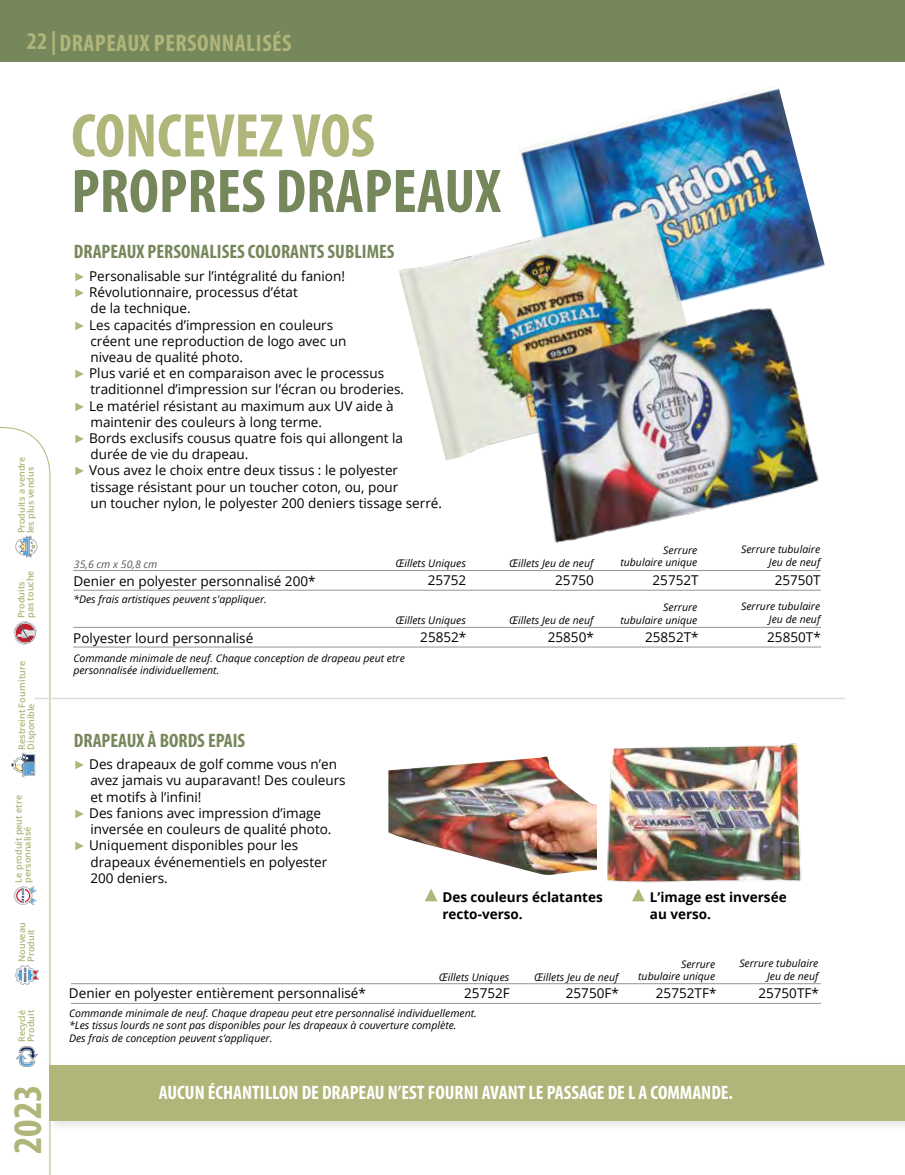
<style>
.page{position:relative;width:905px;height:1175px;background:#fff}
.page>*{position:absolute;margin:0;border:0;box-sizing:border-box;transform-origin:0 0}
.t1{font:700 condensed 62.25px "Myriad Pro";color:#76875b}
.t2{font:700 condensed 62.25px "Myriad Pro";color:#b0b579}
.t3{font:700 condensed 40.8px "Myriad Pro";color:#b0b579}
.t4{font:700 condensed 24px "Myriad Pro";letter-spacing:.02em;color:#b0b579}
.t5{font:700 condensed 19.5px "Myriad Pro";color:#fff}
.t6{font:700 condensed 19.5px "Myriad Pro";color:#76875b}
.t7{font:italic 18px "Arial";color:#b0b579}
.t8{font:13.5px "Open Sans";color:#000}
.t9{font:700 13.5px/16.2px "Open Sans";color:#000}
.t10{font:italic 10.5px/12.6px "Open Sans";color:#000;text-align:right}
.t11{font:italic 10.5px "Open Sans";color:#58595b}
.t12{font:600 9px/9px "Open Sans";color:#b0b579}
.t13{font:700 3.45px "Avenir Next Condensed";color:#182a54}
.t14{font:700 3px "Avenir Next Condensed";color:#182a54}
.s1{font-family:"Arial";font-size:12px;color:#b0b579}
</style>
<div class="page">
<div style="left:0;top:0;width:904px;height:62px;background:#76875b"></div>
<svg style="left:0;top:427px;width:50px;height:747px"></svg>
<div style="left:46px;top:1061px;width:858px;height:72px;background:#000;opacity:.1"></div>
<div style="left:50px;top:1064px;width:854px;height:56px;background:#b0b579"></div>
<img style="left:519px;top:88px;width:305px;height:197px">
<hr style="left:73px;top:590px;width:748px;height:1px;background:#939598">
<hr style="left:73px;top:647px;width:748px;height:1px;background:#939598">
<hr style="left:71px;top:1003px;width:750px;height:1px;background:#939598">
<hr style="left:73px;top:627px;width:748px;height:1px;background:#939598">
<hr style="left:71px;top:983px;width:750px;height:1px;background:#939598">
<hr style="left:73px;top:570px;width:748px;height:1px;background:#939598">
<img style="left:399px;top:205px;width:305px;height:255px">
<img style="left:388px;top:756px;width:202px;height:119px">
<img style="left:590px;top:743px;width:212px;height:140px">
<img style="left:499px;top:285px;width:320px;height:258px">
<hr style="left:35px;top:697px;width:810px;height:2px;background:#dcddde">
<h3 class="t4" style="left:27px;top:28px;width:266px">22 |DRAPEAUX PERSONNALISÉS</h3>
<p class="t12" style="left:17px;top:533px;width:78px;rotate:-90deg">Produits a vendre les plus vendus</p>
<p class="t12" style="left:16px;top:618px;width:49px;rotate:-90deg">Produits pas touche</p>
<p class="t12" style="left:17px;top:749px;width:90px;rotate:-90deg">Restreint Fourniture<br>Disponible</p>
<p class="t12" style="left:14px;top:882px;width:89px;rotate:-90deg">Le produit peut etre personnalisé</p>
<p class="t14" style="left:21px;top:903px;width:16px;rotate:-90deg">VOTRE LOGO</p>
<p class="t12" style="left:17px;top:961px;width:41px;rotate:-90deg">Nouveau<br>Produit</p>
<p class="t13" style="left:23px;top:982px;width:15px;rotate:-90deg">NOUVEAU</p>
<p class="t12" style="left:17px;top:1042px;width:34px;rotate:-90deg">Recyclé<br>Produit</p>
<h2 class="t3" style="left:2px;top:1153px;width:71px;rotate:-90deg">2023</h2>
<h1 class="t2" style="left:71px;top:97px;width:305px">CONCEVEZ VOS</h1>
<h1 class="t1" style="left:71px;top:152px;width:431px">PROPRES DRAPEAUX</h1>
<h3 class="t6" style="left:74px;top:240px;width:322px">DRAPEAUX PERSONALISES COLORANTS SUBLIMES</h3>
<p class="t8" style="left:74px;top:267px;width:272px"><span class="s1">►</span> Personalisable sur l’intégralité du fanion!</p>
<p class="t8" style="left:74px;top:283px;width:225px"><span class="s1">►</span> Révolutionnaire, processus d’état</p>
<p class="t8" style="left:90px;top:299px;width:102px">de la technique.</p>
<p class="t8" style="left:74px;top:315px;width:261px"><span class="s1">►</span> Les capacités d’impression en couleurs</p>
<p class="t8" style="left:90px;top:331px;width:257px">créent une reproduction de logo avec un</p>
<p class="t8" style="left:90px;top:348px;width:154px">niveau de qualité photo.</p>
<p class="t8" style="left:74px;top:364px;width:312px"><span class="s1">►</span> Plus varié et en comparaison avec le processus</p>
<p class="t8" style="left:90px;top:380px;width:315px">traditionnel d’impression sur l’écran ou broderies.</p>
<p class="t8" style="left:74px;top:396px;width:321px"><span class="s1">►</span> Le matériel résistant au maximum aux UV aide à</p>
<p class="t8" style="left:90px;top:412px;width:233px">maintenir des couleurs à long terme.</p>
<p class="t8" style="left:74px;top:429px;width:330px"><span class="s1">►</span> Bords exclusifs cousus quatre fois qui allongent la</p>
<p class="t8" style="left:90px;top:445px;width:159px">durée de vie du drapeau.</p>
<p class="t8" style="left:74px;top:461px;width:326px"><span class="s1">►</span> Vous avez le choix entre deux tissus : le polyester</p>
<p class="t8" style="left:90px;top:477px;width:309px">tissage résistant pour un toucher coton, ou, pour</p>
<p class="t8" style="left:90px;top:493px;width:353px">un toucher nylon, le polyester 200 deniers tissage serré.</p>
<p class="t11" style="left:74px;top:557px;width:85px">35,6 cm x 50,8 cm</p>
<p class="t10" style="left:395px;top:556px;width:72px">Œillets Uniques</p>
<p class="t8" style="left:73px;top:572px;width:244px">Denier en polyester personnalisé 200*</p>
<p class="t8" style="left:428px;top:570px;width:40px">25752</p>
<p class="t10" style="left:73px;top:592px;width:195px">*Des frais artistiques peuvent s'appliquer.</p>
<p class="t8" style="left:73px;top:629px;width:181px">Polyester lourd personnalisé</p>
<p class="t10" style="left:395px;top:614px;width:72px">Œillets Uniques</p>
<p class="t8" style="left:420px;top:628px;width:48px">25852*</p>
<p class="t10" style="left:73px;top:651px;width:333px;text-align:left">Commande minimale de neuf. Chaque conception de drapeau peut etre personnalisée individuellement.</p>
<h3 class="t6" style="left:74px;top:728px;width:173px">DRAPEAUX À BORDS EPAIS</h3>
<p class="t8" style="left:74px;top:755px;width:264px"><span class="s1">►</span> Des drapeaux de golf comme vous n’en</p>
<p class="t8" style="left:90px;top:771px;width:257px">avez jamais vu auparavant! Des couleurs</p>
<p class="t8" style="left:90px;top:787px;width:112px">et motifs à l’infini!</p>
<p class="t8" style="left:74px;top:803px;width:249px"><span class="s1">►</span> Des fanions avec impression d’image</p>
<p class="t8" style="left:90px;top:820px;width:242px">inversée en couleurs de qualité photo.</p>
<p class="t8" style="left:74px;top:836px;width:226px"><span class="s1">►</span> Uniquement disponibles pour les</p>
<p class="t8" style="left:90px;top:852px;width:238px">drapeaux événementiels en polyester</p>
<p class="t8" style="left:90px;top:868px;width:79px">200 deniers.</p>
<p class="t10" style="left:509px;top:556px;width:86px">Œillets Jeu de neuf</p>
<p class="t8" style="left:555px;top:570px;width:40px">25750</p>
<p class="t10" style="left:509px;top:614px;width:86px">Œillets Jeu de neuf</p>
<p class="t8" style="left:547px;top:628px;width:48px">25850*</p>
<p class="t10" style="left:620px;top:543px;width:78px">Serrure tubulaire unique</p>
<p class="t10" style="left:620px;top:600px;width:78px">Serrure tubulaire unique</p>
<p class="t8" style="left:652px;top:570px;width:48px">25752T</p>
<p class="t8" style="left:645px;top:628px;width:55px">25852T*</p>
<p class="t10" style="left:741px;top:542px;width:81px">Serrure tubulaire<br>Jeu de neuf</p>
<p class="t10" style="left:741px;top:600px;width:81px">Serrure tubulaire<br>Jeu de neuf</p>
<p class="t8" style="left:774px;top:570px;width:48px">25750T</p>
<p class="t8" style="left:767px;top:628px;width:55px">25850T*</p>
<h3 class="t7" style="left:443px;top:885px;width:19px;rotate:90deg">◄</h3>
<h3 class="t7" style="left:650px;top:885px;width:19px;rotate:90deg">◄</h3>
<p class="t9" style="left:442px;top:889px;width:162px">Des couleurs éclatantes recto-verso.</p>
<p class="t9" style="left:650px;top:889px;width:138px">L’image est inversée au verso.</p>
<p class="t10" style="left:439px;top:970px;width:72px">Œillets Uniques</p>
<p class="t10" style="left:534px;top:970px;width:86px">Œillets Jeu de neuf</p>
<p class="t10" style="left:638px;top:957px;width:78px">Serrure tubulaire unique</p>
<p class="t10" style="left:739px;top:956px;width:81px">Serrure tubulaire<br>Jeu de neuf</p>
<p class="t8" style="left:69px;top:983px;width:298px">Denier en polyester entièrement personnalisé*</p>
<p class="t8" style="left:464px;top:984px;width:47px">25752F</p>
<p class="t8" style="left:566px;top:984px;width:55px">25750F*</p>
<p class="t8" style="left:656px;top:984px;width:62px">25752TF*</p>
<p class="t8" style="left:758px;top:984px;width:62px">25750TF*</p>
<p class="t10" style="left:69px;top:1006px;width:409px;text-align:left">Commande minimale de neuf. Chaque drapeau peut etre personnalisé individuellement. *Les tissus lourds ne sont pas disponibles pour les drapeaux à couverture complète.<br>Des frais de conception peuvent s’appliquer.</p>
<h3 class="t5" style="left:159px;top:1080px;width:575px">AUCUN ÉCHANTILLON DE DRAPEAU N’EST FOURNI AVANT LE PASSAGE DE L A COMMANDE.</h3>
</div>
